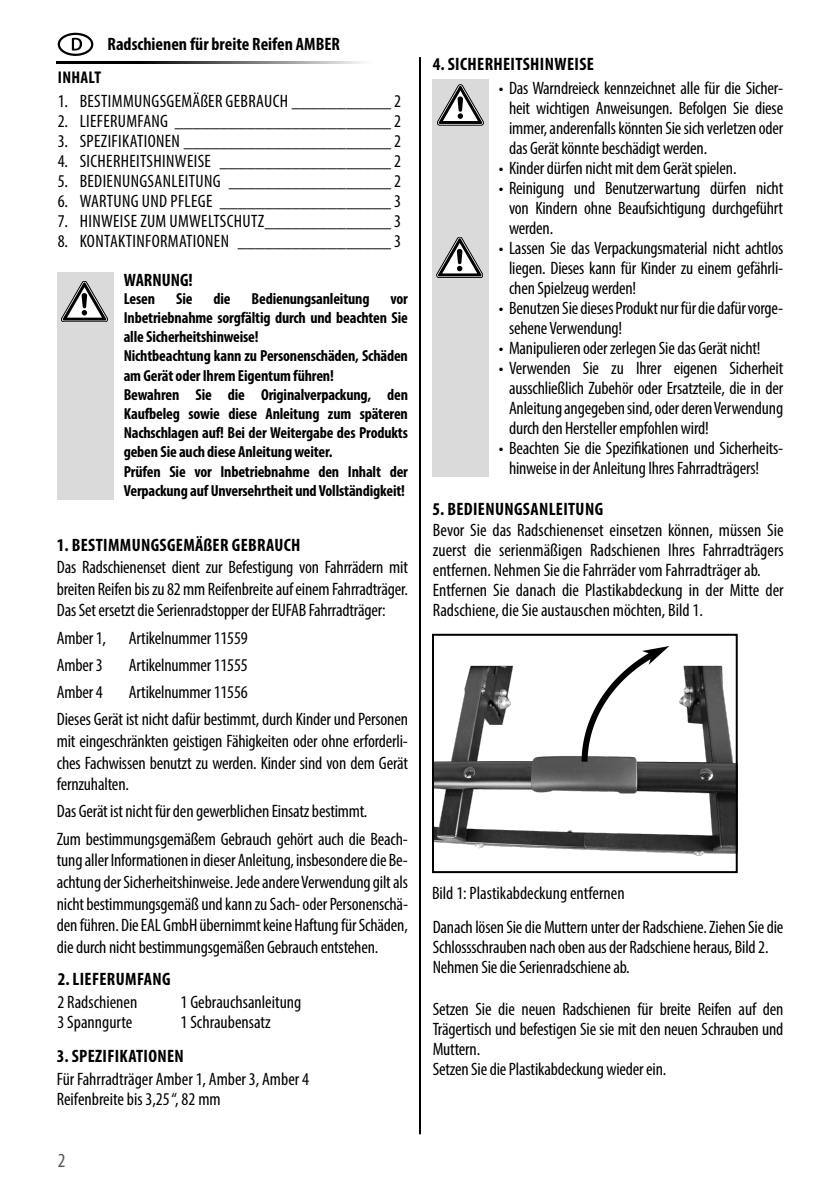
<style>
.page{position:relative;width:840px;height:1191px;background:#fff}
.page>*{position:absolute;margin:0;border:0;box-sizing:border-box;transform-origin:0 0}
.t1{font:condensed 20px "Myriad Pro";color:#575757}
.t2{font:condensed 18px/20px "Myriad Pro";letter-spacing:-.01em;color:#000}
.t3{font:condensed 18px "Myriad Pro";letter-spacing:.02em;color:#000}
.t4{font:700 condensed 18px "Myriad Pro";letter-spacing:.02em;color:#000}
.t5{font:700 condensed 18px "Myriad Pro";color:#000}
.t6{font:700 condensed 17px "Myriad Pro";letter-spacing:.02em;color:#000}
.t7{font:700 condensed 16px/19.2px "Myriad Pro";letter-spacing:-.01em;color:#000}
</style>
<div class="page">
<hr style="left:419px;top:57px;width:2px;height:1077px;background:#000">
<div style="left:58px;top:33px;width:35px;height:23px;border:2px solid #000;border-radius:50%"></div>
<svg style="left:72px;top:38px;width:10px;height:13px"></svg>
<hr style="left:57px;top:61px;width:351px;height:2px;background:#000">
<div style="left:57px;top:272px;width:56px;height:228px;background:#dadada"></div>
<div style="left:432px;top:80px;width:56px;height:397px;background:#dadada"></div>
<svg style="left:61px;top:281px;width:46px;height:41px"></svg>
<svg style="left:437px;top:85px;width:46px;height:40px"></svg>
<svg style="left:436px;top:237px;width:46px;height:41px"></svg>
<img style="left:435px;top:646px;width:299px;height:209px">
<div style="left:432px;top:634px;width:305px;height:239px;border:2px solid #000"></div>
<p class="t5" style="left:107px;top:33px;width:234px">Radschienen für breite Reifen AMBER</p>
<p class="t6" style="left:58px;top:67px;width:45px">INHALT</p>
<p class="t3" style="left:58px;top:90px;width:344px">1. BESTIMMUNGSGEMÄßER GEBRAUCH ___________ 2</p>
<p class="t3" style="left:58px;top:110px;width:344px">2. LIEFERUMFANG ________________________ 2</p>
<p class="t3" style="left:58px;top:130px;width:344px">3. SPEZIFIKATIONEN _______________________ 2</p>
<p class="t3" style="left:58px;top:150px;width:344px">4. SICHERHEITSHINWEISE ___________________ 2</p>
<p class="t3" style="left:58px;top:170px;width:344px">5. BEDIENUNGSANLEITUNG __________________ 2</p>
<p class="t3" style="left:58px;top:190px;width:344px">6. WARTUNG UND PFLEGE ___________________ 3</p>
<p class="t3" style="left:58px;top:210px;width:344px">7. HINWEISE ZUM UMWELTSCHUTZ______________ 3</p>
<p class="t3" style="left:58px;top:230px;width:344px">8. KONTAKTINFORMATIONEN _________________ 3</p>
<p class="t5" style="left:124px;top:269px;width:70px">WARNUNG!</p>
<p class="t7" style="left:124px;top:288px;width:33px">Lesen</p>
<p class="t7" style="left:176px;top:288px;width:18px">Sie</p>
<p class="t7" style="left:213px;top:288px;width:19px">die</p>
<p class="t7" style="left:251px;top:288px;width:119px">Bedienungsanleitung</p>
<p class="t7" style="left:124px;top:288px;width:285px;text-indent:267px">vor Inbetriebnahme sorgfältig durch und beachten Sie alle Sicherheitshinweise!<br>Nichtbeachtung kann zu Personenschäden, Schäden am Gerät oder Ihrem Eigentum führen!<br>Bewahren Sie die Originalverpackung, den Kaufbeleg sowie diese Anleitung zum späteren Nachschlagen auf! Bei der Weitergabe des Produkts geben Sie auch diese Anleitung weiter.<br>Prüfen Sie vor Inbetriebnahme den Inhalt der Verpackung auf Unversehrtheit und Vollständigkeit!</p>
<p class="t4" style="left:57px;top:533px;width:245px">1. BESTIMMUNGSGEMÄßER GEBRAUCH</p>
<p class="t2" style="left:57px;top:556px;width:352px;line-height:21.6px;text-align:justify">Das Radschienenset dient zur Befestigung von Fahrrädern mit breiten Reifen bis zu 82 mm Reifenbreite auf einem Fahrradträger.<br>Das Set ersetzt die Serienradstopper der EUFAB Fahrradträger:</p>
<p class="t2" style="left:57px;top:627px;width:51px">Amber 1,</p>
<p class="t2" style="left:129px;top:627px;width:120px">Artikelnummer 11559</p>
<p class="t2" style="left:57px;top:654px;width:47px">Amber 3</p>
<p class="t2" style="left:129px;top:654px;width:120px">Artikelnummer 11555</p>
<p class="t2" style="left:57px;top:682px;width:47px">Amber 4</p>
<p class="t2" style="left:57px;top:678px;width:352px;line-height:27.2px;text-indent:72px">Artikelnummer 11556<br>Dieses Gerät ist nicht dafür bestimmt, durch Kinder und Personen</p>
<p class="t2" style="left:57px;top:730px;width:352px;line-height:21.6px;text-align:justify">mit eingeschränkten geistigen Fähigkeiten oder ohne erforderli&shy;ches Fachwissen benutzt zu werden. Kinder sind von dem Gerät fernzuhalten.</p>
<p class="t2" style="left:57px;top:797px;width:352px;line-height:27.2px">Das Gerät ist nicht für den gewerblichen Einsatz bestimmt.<br>Zum bestimmungsgemäßem Gebrauch gehört auch die Beach-</p>
<p class="t2" style="left:57px;top:849px;width:352px;line-height:21.6px;text-align:justify">tung aller Informationen in dieser Anleitung, insbesondere die Be&shy;achtung der Sicherheitshinweise. Jede andere Verwendung gilt als nicht bestimmungsgemäß und kann zu Sach- oder Personenschä&shy;den führen. Die EAL GmbH übernimmt keine Haftung für Schäden, die durch nicht bestimmungsgemäßen Gebrauch entstehen.</p>
<p class="t4" style="left:58px;top:968px;width:114px">2. LIEFERUMFANG</p>
<p class="t2" style="left:57px;top:991px;width:81px">2 Radschienen<br>3 Spanngurte</p>
<p class="t4" style="left:57px;top:1044px;width:128px">3. SPEZIFIKATIONEN</p>
<p class="t2" style="left:57px;top:1068px;width:254px">Für Fahrradträger Amber 1, Amber 3, Amber 4<br>Reifenbreite bis 3,25 “, 82 mm</p>
<p class="t2" style="left:180px;top:991px;width:122px">1 Gebrauchsanleitung<br>1 Schraubensatz</p>
<p class="t1" style="left:58px;top:1147px;width:9px">2</p>
<p class="t4" style="left:432px;top:53px;width:162px">4. SICHERHEITSHINWEISE</p>
<p class="t2" style="left:508px;top:78px;width:275px;text-align:justify;text-indent:-10px">• Das Warndreieck kennzeichnet alle für die Sicher&shy;heit wichtigen Anweisungen. Befolgen Sie diese immer, anderenfalls könnten Sie sich verletzen oder das Gerät könnte beschädigt werden.</p>
<p class="t2" style="left:498px;top:158px;width:239px">• Kinder dürfen nicht mit dem Gerät spielen.</p>
<p class="t2" style="left:508px;top:178px;width:275px;text-align:justify;text-indent:-10px">• Reinigung und Benutzerwartung dürfen nicht von Kindern ohne Beaufsichtigung durchgeführt werden.</p>
<p class="t2" style="left:508px;top:237px;width:275px;text-align:justify;text-indent:-10px">• Lassen Sie das Verpackungsmaterial nicht achtlos liegen. Dieses kann für Kinder zu einem gefährli&shy;chen Spielzeug werden!</p>
<p class="t2" style="left:508px;top:297px;width:275px;text-indent:-10px">• Benutzen Sie dieses Produkt nur für die dafür vorge&shy;sehene Verwendung!</p>
<p class="t2" style="left:498px;top:337px;width:263px">• Manipulieren oder zerlegen Sie das Gerät nicht!</p>
<p class="t2" style="left:508px;top:357px;width:275px;text-align:justify;text-indent:-10px">• Verwenden Sie zu Ihrer eigenen Sicherheit ausschließlich Zubehör oder Ersatzteile, die in der Anleitung angegeben sind, oder deren Verwendung durch den Hersteller empfohlen wird!</p>
<p class="t2" style="left:508px;top:437px;width:275px;text-indent:-10px">• Beachten Sie die Spezifikationen und Sicherheits&shy;hinweise in der Anleitung Ihres Fahrradträgers!</p>
<p class="t4" style="left:432px;top:497px;width:172px">5. BEDIENUNGSANLEITUNG</p>
<p class="t2" style="left:432px;top:519px;width:352px">Bevor Sie das Radschienenset einsetzen können, müssen Sie zuerst die serienmäßigen Radschienen Ihres Fahrradträgers entfernen. Nehmen Sie die Fahrräder vom Fahrradträger ab.<br>Entfernen Sie danach die Plastikabdeckung in der Mitte der Radschiene, die Sie austauschen möchten, Bild 1.</p>
<p class="t2" style="left:432px;top:882px;width:194px">Bild 1: Plastikabdeckung entfernen</p>
<p class="t2" style="left:432px;top:917px;width:352px">Danach lösen Sie die Muttern unter der Radschiene. Ziehen Sie die<br>Schlossschrauben nach oben aus der Radschiene heraus, Bild 2.<br>Nehmen Sie die Serienradschiene ab.</p>
<p class="t2" style="left:432px;top:999px;width:352px">Setzen Sie die neuen Radschienen für breite Reifen auf den Trägertisch und befestigen Sie sie mit den neuen Schrauben und Muttern.<br>Setzen Sie die Plastikabdeckung wieder ein.</p>
</div>
